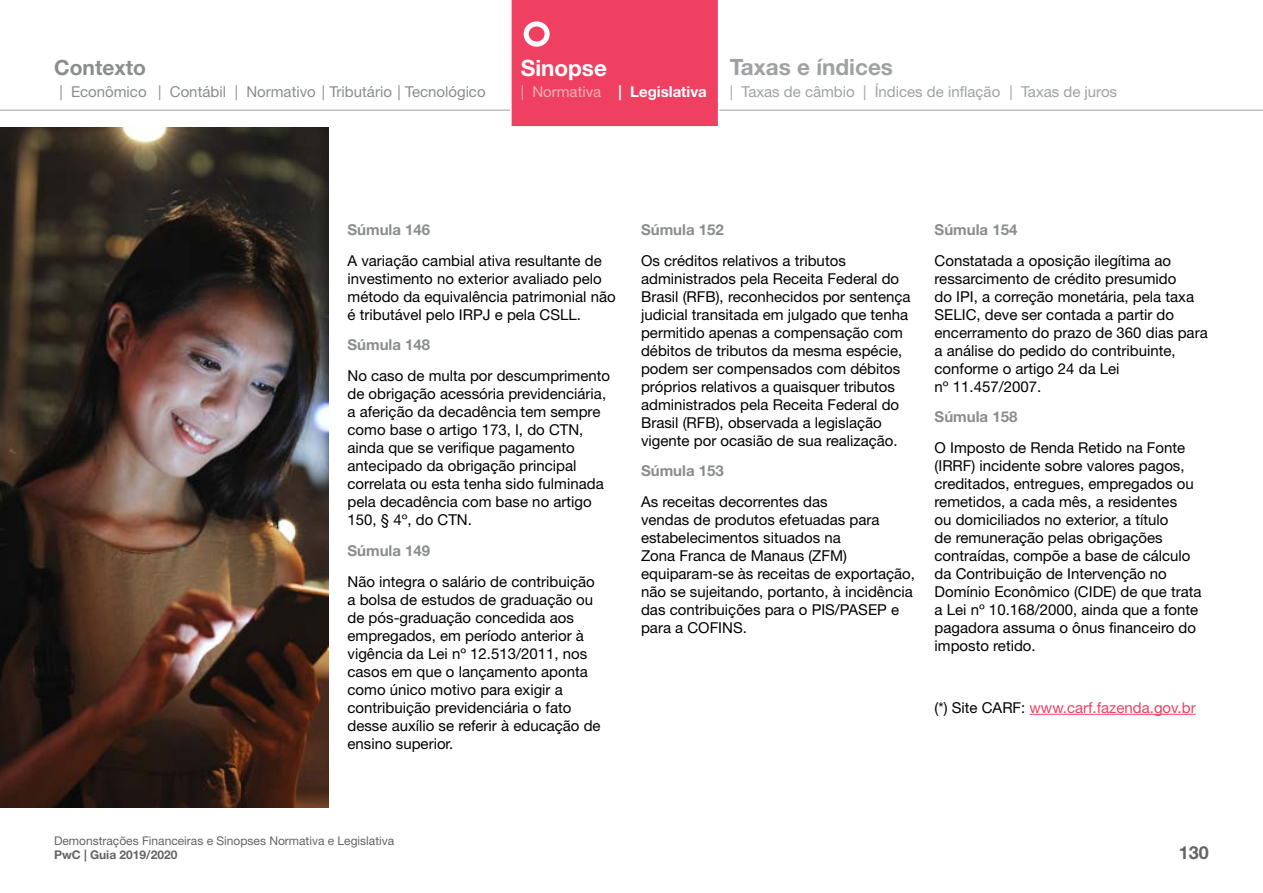
<style>
.page{position:relative;width:1263px;height:893px;background:#fff}
.page>*{position:absolute;margin:0;border:0;box-sizing:border-box;transform-origin:0 0}
.t1{font:700 22.5px "Helvetica Neue";color:#9fa1a4}
.t2{font:700 22.5px "Helvetica Neue";color:#fff}
.t3{font:700 21px "Helvetica Neue";color:#8a8c8e}
.t4{font:700 18px "Helvetica Neue";color:#636466}
.t5{font:15px/18px "Helvetica Neue";color:#000}
.t6{font:700 15px "Helvetica Neue";color:#8a8c8e}
.t7{font:15px "Helvetica Neue";color:#8a8c8e}
.t8{font:15px "Helvetica Neue";color:#9fa1a4}
.t9{font:15px "Helvetica Neue";color:#ef4062}
.t10{font:700 15px "Helvetica Neue";color:#fff}
.t11{font:15px "Helvetica Neue";color:#f8b3b3}
.t12{font:12px "Helvetica Neue";color:#636466}
.t13{font:700 12px "Helvetica Neue";color:#636466}
.s1{color:#000}
</style>
<div class="page">
<hr style="left:0;top:110px;width:1263px;height:1px;background:#9d9fa2">
<div style="left:510px;top:0;width:209px;height:127px;background:#ef4062"></div>
<div style="left:524px;top:21px;width:26px;height:26px;border:5px solid #fff;border-radius:50%"></div>
<hr style="left:1029px;top:714px;width:167px;height:1px;background:#ef4062">
<img style="left:0;top:128px;width:328px;height:680px">
<h2 class="t3" style="left:54px;top:55px;width:93px">Contexto</h2>
<h1 class="t2" style="left:521px;top:54px;width:88px">Sinopse</h1>
<h1 class="t1" style="left:730px;top:53px;width:165px">Taxas e índices</h1>
<p class="t7" style="left:59px;top:83px;width:89px">| Econômico</p>
<p class="t8" style="left:863px;top:83px;width:256px">| Índices de inflação | Taxas de juros</p>
<p class="t10" style="left:618px;top:83px;width:90px">| Legislativa</p>
<p class="t8" style="left:730px;top:83px;width:127px">| Taxas de câmbio</p>
<p class="t7" style="left:158px;top:83px;width:329px">| Contábil | Normativo | Tributário | Tecnológico</p>
<p class="t11" style="left:521px;top:83px;width:82px">| Normativa</p>
<p class="t6" style="left:347px;top:220px;width:84px">Súmula 146</p>
<p class="t5" style="left:347px;top:251px;width:270px">A variação cambial ativa resultante de investimento no exterior avaliado pelo método da equivalência patrimonial não é tributável pelo IRPJ e pela CSLL.</p>
<p class="t6" style="left:347px;top:336px;width:84px">Súmula 148</p>
<p class="t5" style="left:347px;top:367px;width:264px">No caso de multa por descumprimento de obrigação acessória previdenciária, a aferição da decadência tem sempre como base o artigo 173, I, do CTN, ainda que se verifique pagamento antecipado da obrigação principal correlata ou esta tenha sido fulminada pela decadência com base no artigo 150, § 4º, do CTN.</p>
<p class="t6" style="left:347px;top:541px;width:84px">Súmula 149</p>
<p class="t5" style="left:347px;top:572px;width:255px">Não integra o salário de contribuição a bolsa de estudos de graduação ou de pós-graduação concedida aos empregados, em período anterior à vigência da Lei nº 12.513/2011, nos casos em que o lançamento aponta como único motivo para exigir a contribuição previdenciária o fato desse auxílio se referir à educação de ensino superior.</p>
<p class="t6" style="left:641px;top:220px;width:84px">Súmula 152</p>
<p class="t5" style="left:641px;top:251px;width:271px">Os créditos relativos a tributos administrados pela Receita Federal do Brasil (RFB), reconhecidos por sentença judicial transitada em julgado que tenha permitido apenas a compensação com débitos de tributos da mesma espécie, podem ser compensados com débitos próprios relativos a quaisquer tributos administrados pela Receita Federal do Brasil (RFB), observada a legislação vigente por ocasião de sua realização.</p>
<p class="t6" style="left:641px;top:462px;width:84px">Súmula 153</p>
<p class="t5" style="left:641px;top:493px;width:276px">As receitas decorrentes das<br>vendas de produtos efetuadas para estabelecimentos situados na<br>Zona Franca de Manaus (ZFM) equiparam-se às receitas de exportação, não se sujeitando, portanto, à incidência das contribuições para o PIS/PASEP e para a COFINS.</p>
<p class="t6" style="left:934px;top:220px;width:84px">Súmula 154</p>
<p class="t5" style="left:934px;top:251px;width:275px">Constatada a oposição ilegítima ao ressarcimento de crédito presumido<br>do IPI, a correção monetária, pela taxa<br>SELIC, deve ser contada a partir do encerramento do prazo de 360 dias para a análise do pedido do contribuinte, conforme o artigo 24 da Lei<br>nº 11.457/2007.</p>
<p class="t6" style="left:934px;top:408px;width:84px">Súmula 158</p>
<p class="t5" style="left:934px;top:439px;width:268px">O Imposto de Renda Retido na Fonte (IRRF) incidente sobre valores pagos, creditados, entregues, empregados ou remetidos, a cada mês, a residentes<br>ou domiciliados no exterior, a título<br>de remuneração pelas obrigações contraídas, compõe a base de cálculo da Contribuição de Intervenção no Domínio Econômico (CIDE) de que trata a Lei nº 10.168/2000, ainda que a fonte pagadora assuma o ônus financeiro do imposto retido.</p>
<p class="t9" style="left:934px;top:698px;width:263px"><span class="s1">(*) Site CARF:</span> www.carf.fazenda.gov.br</p>
<p class="t12" style="left:54px;top:833px;width:342px">Demonstrações Financeiras e Sinopses Normativa e Legislativa</p>
<p class="t13" style="left:54px;top:847px;width:125px">PwC | Guia 2019/2020</p>
<p class="t4" style="left:1179px;top:841px;width:32px">130</p>
</div>
